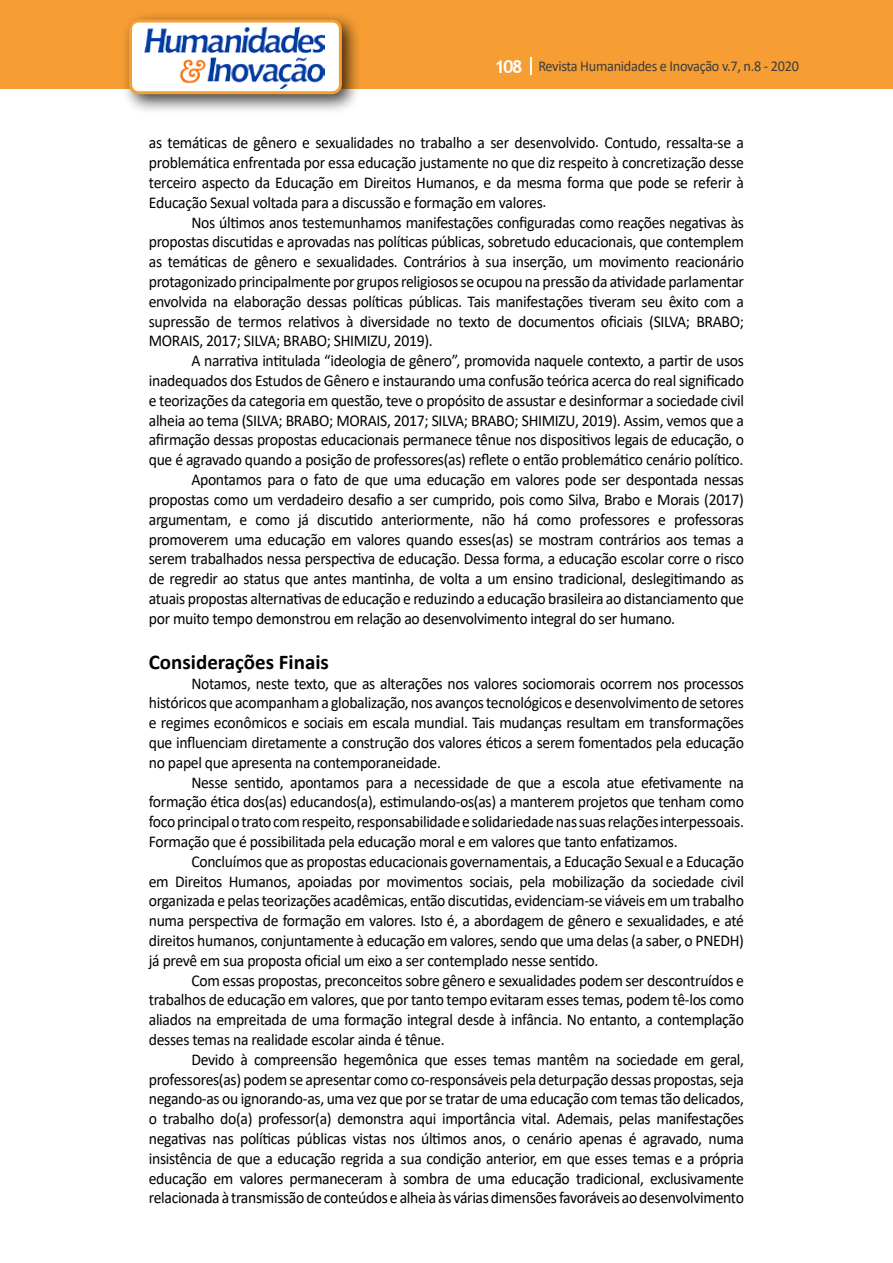
<style>
.page{position:relative;width:893px;height:1263px;background:#fff}
.page>*{position:absolute;margin:0;border:0;box-sizing:border-box;transform-origin:0 0}
.t1{font:700 21px "Calibri";color:#000}
.t2{font:16.5px/19.8px "Calibri";letter-spacing:-.02em;color:#000;text-align:justify;scale:.95 1}
.t3{font:15px "Calibri";letter-spacing:-.02em;color:#3c3c3b;scale:.95 1}
.s1{font-family:"Trebuchet MS";font-weight:700;font-size:18px;color:#fff}
</style>
<div class="page">
<div style="left:0;top:0;width:893px;height:88px;background:#f69e34"></div>
<svg style="left:530px;top:57px;width:2px;height:18px"></svg>
<div style="left:121px;top:11px;width:241px;height:103px;background:#000;opacity:.75"></div>
<div style="left:130px;top:21px;width:210px;height:72px;background:#fff;border-radius:9px"></div>
<img style="left:144px;top:27px;width:181px;height:62px">
<div style="left:129px;top:19px;width:213px;height:75px;border:3px solid #f69e34;border-radius:9px"></div>
<p class="t3" style="left:495px;top:56px;width:322px"><span class="s1">108</span> Revista Humanidades e Inovação v.7, n.8 - 2020</p>
<p class="t2" style="left:149px;top:133px;width:628px">as temáticas de gênero e sexualidades no trabalho a ser desenvolvido. Contudo, ressalta-se a problemática enfrentada por essa educação justamente no que diz respeito à concretização desse terceiro aspecto da Educação em Direitos Humanos, e da mesma forma que pode se referir à Educação Sexual voltada para a discussão e formação em valores.</p>
<p class="t2" style="left:149px;top:212px;width:628px;text-indent:43px">Nos últimos anos testemunhamos manifestações configuradas como reações negativas às propostas discutidas e aprovadas nas políticas públicas, sobretudo educacionais, que contemplem as temáticas de gênero e sexualidades. Contrários à sua inserção, um movimento reacionário protagonizado principalmente por grupos religiosos se ocupou na pressão da atividade parlamentar envolvida na elaboração dessas políticas públicas. Tais manifestações tiveram seu êxito com a supressão de termos relativos à diversidade no texto de documentos oficiais (SILVA; BRABO; MORAIS, 2017; SILVA; BRABO; SHIMIZU, 2019).</p>
<p class="t2" style="left:191px;top:350px;width:583px">A narrativa intitulada “ideologia de gênero”, promovida naquele contexto, a partir de usos</p>
<p class="t2" style="left:149px;top:370px;width:628px">inadequados dos Estudos de Gênero e instaurando uma confusão teórica acerca do real significado</p>
<p class="t2" style="left:149px;top:390px;width:628px">e teorizações da categoria em questão, teve o propósito de assustar e desinformar a sociedade civil</p>
<p class="t2" style="left:149px;top:410px;width:628px">alheia ao tema (SILVA; BRABO; MORAIS, 2017; SILVA; BRABO; SHIMIZU, 2019). Assim, vemos que a</p>
<p class="t2" style="left:149px;top:430px;width:628px">afirmação dessas propostas educacionais permanece tênue nos dispositivos legais de educação, o</p>
<p class="t2" style="left:149px;top:449px;width:627px">que é agravado quando a posição de professores(as) reflete o então problemático cenário político.</p>
<p class="t2" style="left:191px;top:469px;width:583px">Apontamos para o fato de que uma educação em valores pode ser despontada nessas</p>
<p class="t2" style="left:149px;top:489px;width:628px">propostas como um verdadeiro desafio a ser cumprido, pois como Silva, Brabo e Morais (2017)</p>
<p class="t2" style="left:149px;top:509px;width:628px">argumentam, e como já discutido anteriormente, não há como professores e professoras</p>
<p class="t2" style="left:149px;top:529px;width:628px">promoverem uma educação em valores quando esses(as) se mostram contrários aos temas a</p>
<p class="t2" style="left:149px;top:548px;width:628px">serem trabalhados nessa perspectiva de educação. Dessa forma, a educação escolar corre o risco</p>
<p class="t2" style="left:149px;top:568px;width:628px">de regredir ao status que antes mantinha, de volta a um ensino tradicional, deslegitimando as</p>
<p class="t2" style="left:149px;top:588px;width:628px">atuais propostas alternativas de educação e reduzindo a educação brasileira ao distanciamento que</p>
<p class="t2" style="left:149px;top:608px;width:556px">por muito tempo demonstrou em relação ao desenvolvimento integral do ser humano.</p>
<p class="t1" style="left:149px;top:647px;width:182px">Considerações Finais</p>
<p class="t2" style="left:149px;top:673px;width:628px;text-indent:43px">Notamos, neste texto, que as alterações nos valores sociomorais ocorrem nos processos históricos que acompanham a globalização, nos avanços tecnológicos e desenvolvimento de setores e regimes econômicos e sociais em escala mundial. Tais mudanças resultam em transformações que influenciam diretamente a construção dos valores éticos a serem fomentados pela educação no papel que apresenta na contemporaneidade.</p>
<p class="t2" style="left:149px;top:772px;width:628px;text-indent:43px">Nesse sentido, apontamos para a necessidade de que a escola atue efetivamente na formação ética dos(as) educandos(a), estimulando-os(as) a manterem projetos que tenham como foco principal o trato com respeito, responsabilidade e solidariedade nas suas relações interpessoais.<br>Formação que é possibilitada pela educação moral e em valores que tanto enfatizamos.</p>
<p class="t2" style="left:149px;top:851px;width:628px;text-indent:43px">Concluímos que as propostas educacionais governamentais, a Educação Sexual e a Educação em Direitos Humanos, apoiadas por movimentos sociais, pela mobilização da sociedade civil organizada e pelas teorizações acadêmicas, então discutidas, evidenciam-se viáveis em um trabalho numa perspectiva de formação em valores. Isto é, a abordagem de gênero e sexualidades, e até direitos humanos, conjuntamente à educação em valores, sendo que uma delas (a saber, o PNEDH) já prevê em sua proposta oficial um eixo a ser contemplado nesse sentido.</p>
<p class="t2" style="left:149px;top:970px;width:628px;text-indent:43px">Com essas propostas, preconceitos sobre gênero e sexualidades podem ser descontruídos e trabalhos de educação em valores, que por tanto tempo evitaram esses temas, podem tê-los como aliados na empreitada de uma formação integral desde à infância. No entanto, a contemplação desses temas na realidade escolar ainda é tênue.</p>
<p class="t2" style="left:149px;top:1049px;width:628px;text-indent:43px">Devido à compreensão hegemônica que esses temas mantêm na sociedade em geral, professores(as) podem se apresentar como co-responsáveis pela deturpação dessas propostas, seja negando-as ou ignorando-as, uma vez que por se tratar de uma educação com temas tão delicados, o trabalho do(a) professor(a) demonstra aqui importância vital. Ademais, pelas manifestações negativas nas políticas públicas vistas nos últimos anos, o cenário apenas é agravado, numa insistência de que a educação regrida a sua condição anterior, em que esses temas e a própria educação em valores permaneceram à sombra de uma educação tradicional, exclusivamente relacionada à transmissão de conteúdos e alheia às várias dimensões favoráveis ao desenvolvimento</p>
</div>
